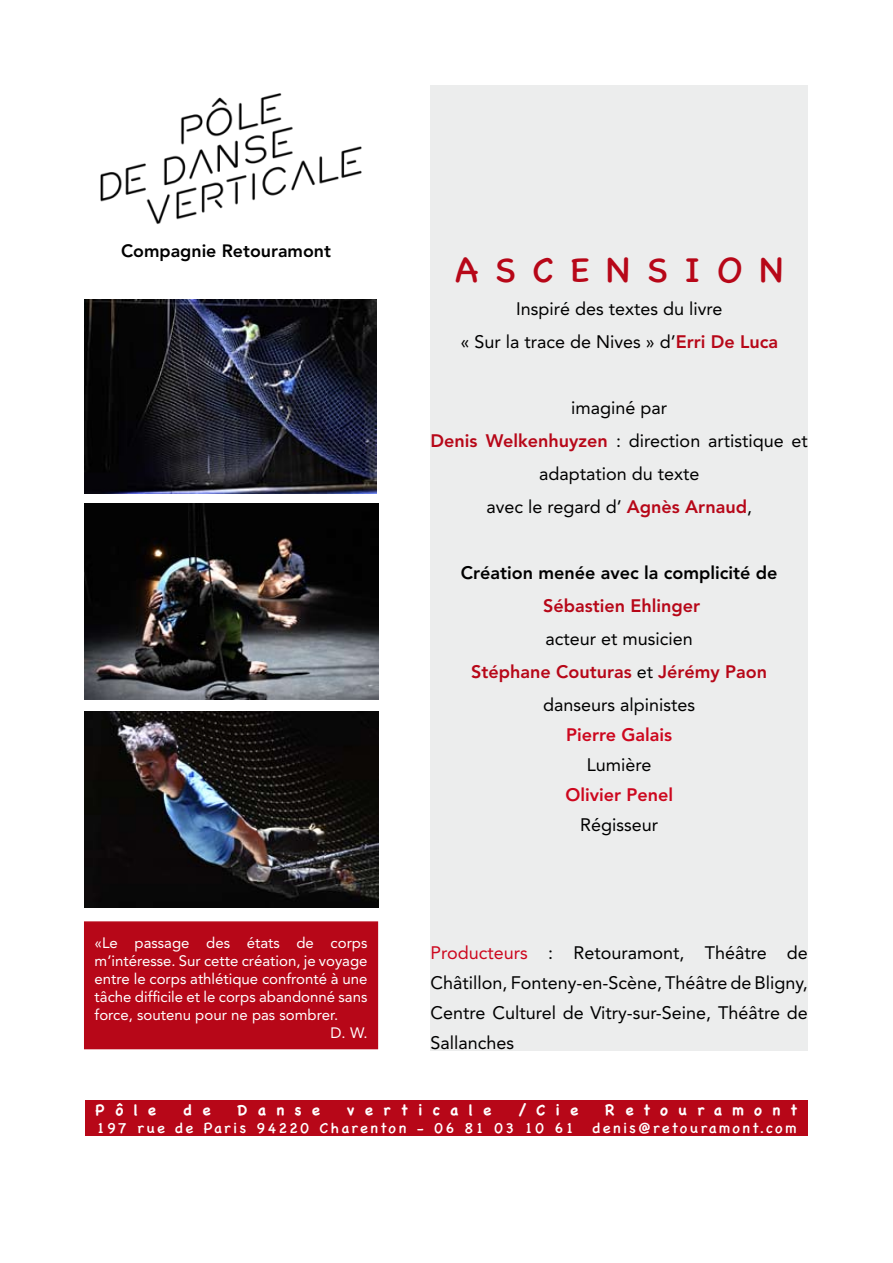
<style>
.page{position:relative;width:893px;height:1263px;background:#fff}
.page>*{position:absolute;margin:0;border:0;box-sizing:border-box;transform-origin:0 0}
.t1{font:36px "Chalkboard SE";letter-spacing:.46em;color:#b70718}
.t2{font:18px/33px "Avenir LT";color:#000;text-align:center}
.t3{font:800 18px "Avenir LT";color:#000}
.t4{font:800 18px "Avenir LT";color:#cd071e}
.t5{font:800 18px "Avenir LT";color:#b70718}
.t6{font:800 17.85px "Avenir LT";color:#000}
.t7{font:15px "Avenir LT";color:#fff}
.t8{font:15px "Chalkboard SE";letter-spacing:.16em;color:#fff}
.t9{font:700 15px "Chalkboard SE";letter-spacing:.69em;color:#fff}
.s1{font-weight:800;color:#b70718}
.s2{color:#cd071e}
</style>
<div class="page">
<div style="left:431px;top:85px;width:377px;height:923px;background:#eceded"></div>
<img style="left:100px;top:93px;width:262px;height:131px">
<div style="left:84px;top:921px;width:294px;height:128px;background:#b70718;border:2px solid #b70718"></div>
<div style="left:85px;top:1100px;width:723px;height:35px;background:#b70718"></div>
<img style="left:85px;top:712px;width:294px;height:196px">
<img style="left:85px;top:504px;width:293px;height:196px">
<img style="left:85px;top:299px;width:291px;height:195px">
<div style="left:431px;top:945px;width:377px;height:105px;background:#eceded"></div>
<p class="t6" style="left:121px;top:241px;width:211px">Compagnie Retouramont</p>
<p class="t7" style="left:95px;top:934px;width:274px">«Le passage des états de corps</p>
<p class="t7" style="left:95px;top:952px;width:274px">m’intéresse. Sur cette création, je voyage</p>
<p class="t7" style="left:95px;top:970px;width:274px">entre le corps athlétique confronté à une</p>
<p class="t7" style="left:95px;top:988px;width:274px">tâche difficile et le corps abandonné sans</p>
<p class="t7" style="left:95px;top:1006px;width:245px">force, soutenu pour ne pas sombrer.</p>
<p class="t7" style="left:331px;top:1024px;width:38px">D. W.</p>
<h1 class="t1" style="left:455px;top:239px;width:330px">ASCENSION</h1>
<p class="t2" style="left:460px;top:293px;width:319px">Inspiré des textes du livre<br>« Sur la trace de Nives » d’<span class="s1">Erri De Luca</span></p>
<p class="t2" style="left:431px;top:392px;width:379px">imaginé par<br><span class="s1">Denis Welkenhuyzen</span> : direction artistique et adaptation du texte<br>avec le regard d’ <span class="s1">Agnès Arnaud</span>,</p>
<p class="t3" style="left:461px;top:562px;width:318px">Création menée avec la complicité de</p>
<p class="t5" style="left:543px;top:595px;width:159px">Sébastien Ehlinger</p>
<p class="t2" style="left:471px;top:623px;width:297px">acteur et musicien<br><span class="s1">Stéphane Couturas</span> et <span class="s1">Jérémy Paon </span>danseurs alpinistes</p>
<p class="t4" style="left:566px;top:724px;width:108px">Pierre Galais</p>
<p class="t2" style="left:587px;top:749px;width:66px">Lumière</p>
<p class="t4" style="left:565px;top:784px;width:109px">Olivier Penel</p>
<p class="t2" style="left:580px;top:809px;width:80px">Régisseur</p>
<p class="t2" style="left:431px;top:937px;width:379px;line-height:30px;text-align:justify"><span class="s2">Producteurs</span> : Retouramont, Théâtre de Châtillon, Fonteny-en-Scène, Théâtre de Bligny, Centre Culturel de Vitry-sur-Seine, Théâtre de Sallanches</p>
<p class="t9" style="left:95px;top:1101px;width:62px">Pôle</p>
<p class="t9" style="left:183px;top:1101px;width:29px">d e</p>
<p class="t9" style="left:238px;top:1101px;width:84px">Danse</p>
<p class="t9" style="left:347px;top:1101px;width:146px">verticale</p>
<p class="t9" style="left:518px;top:1101px;width:62px">/Cie</p>
<p class="t9" style="left:605px;top:1101px;width:194px">Retouramont</p>
<p class="t8" style="left:96px;top:1114px;width:702px">197 rue de Paris 94220 Charenton - 06 81 03 10 61 denis@retouramont.com</p>
</div>
